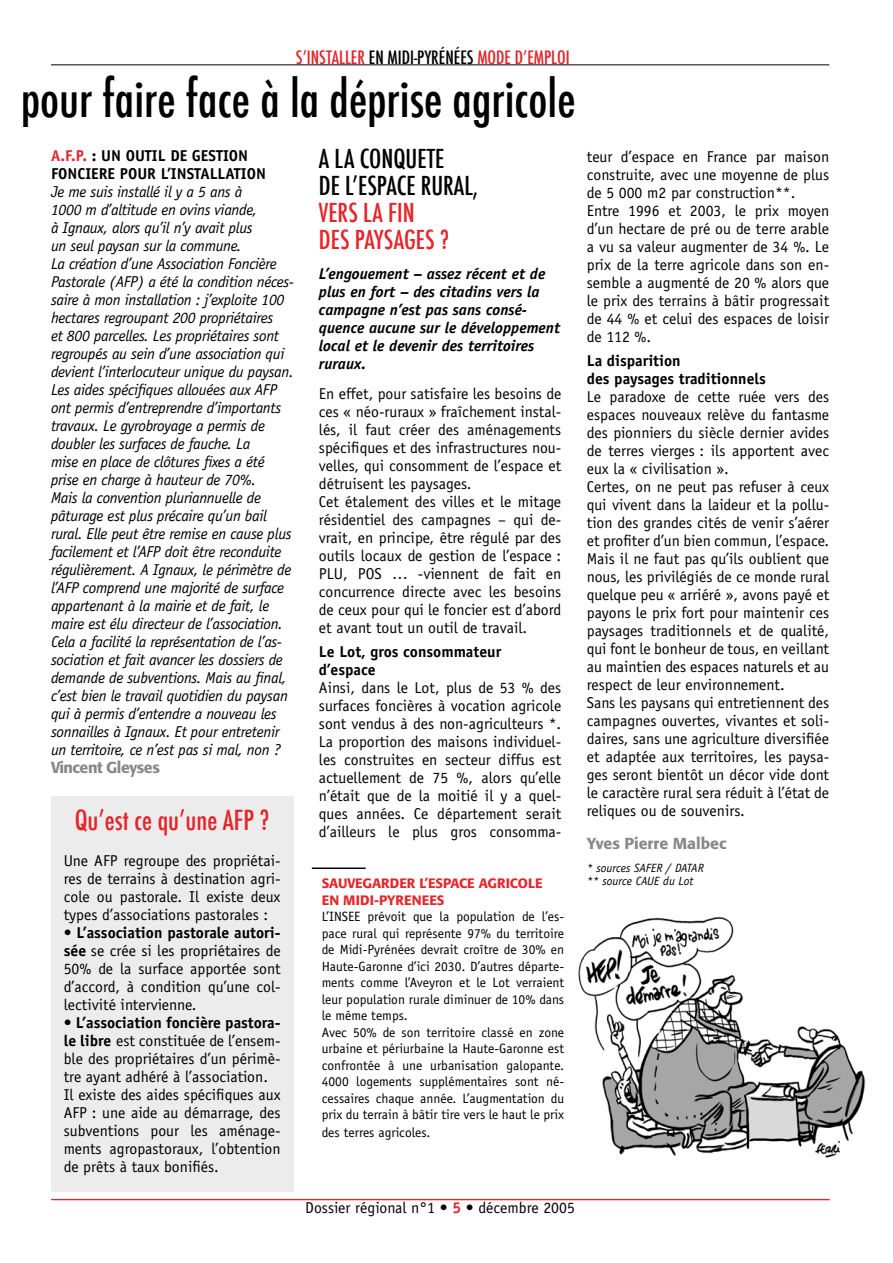
<style>
.page{position:relative;width:893px;height:1263px;background:#fff}
.page>*{position:absolute;margin:0;border:0;box-sizing:border-box;transform-origin:0 0}
.t1{font:500 condensed 49.35px "Futura";color:#000}
.t2{font:500 condensed 27px "Futura";color:#e4252a}
.t3{font:500 condensed 25.5px/27px "Futura";color:#000}
.t4{font:500 condensed 25.5px/27px "Futura";color:#e4252a}
.t5{font:500 condensed 18px "Futura";color:#e4252a}
.t6{font:15.75px/18px "Officina Sans";color:#000}
.t7{font:italic 15.75px/18px "Officina Sans";letter-spacing:-.02em;color:#000}
.t8{font:italic 700 15.75px/18px "Officina Sans";color:#000}
.t9{font:700 15.75px/18px "Officina Sans";color:#000}
.t10{font:500 15.75px "Formata";color:#878889}
.t11{font:500 15.75px "Formata";letter-spacing:-.03em;color:#878889}
.t12{font:13.5px/16.5px "Officina Sans";color:#000}
.t13{font:500 13.5px "Formata";color:#e4252a}
.t14{font:italic 12px "Officina Sans";color:#000}
.s1{color:#000}
.s2{color:#e4252a}
.s3{font-weight:700}
.s4{font-weight:700;color:#e4252a}
</style>
<div class="page">
<hr style="left:51px;top:1199px;width:778px;height:1px;background:#e4252a">
<hr style="left:52px;top:1199px;width:778px;height:1px;background:#e4252a">
<img style="left:578px;top:916px;width:288px;height:242px">
<hr style="left:51px;top:65px;width:778px;height:1px;background:#000">
<div style="left:51px;top:796px;width:242px;height:396px;background:#ececed"></div>
<hr style="left:312px;top:867px;width:54px;height:2px;background:#000">
<p class="t5" style="left:296px;top:46px;width:275px">S’INSTALLER <span class="s1">EN MIDI-PYRÉNÉES</span> MODE D’EMPLOI</p>
<h1 class="t1" style="left:21px;top:68px;width:556px">pour faire face à la déprise agricole</h1>
<p class="t9" style="left:51px;top:147px;width:214px"><span class="s2">A.F.P.</span> : un outil DE GESTION<br>FONCIERE pour l’installation</p>
<p class="t7" style="left:51px;top:183px;width:244px">Je me suis installé il y a 5 ans à<br>1000 m d’altitude en ovins viande,<br>à Ignaux, alors qu’il n’y avait plus<br>un seul paysan sur la commune.<br>La création d’une Association Foncière Pastorale (AFP) a été la condition néces&shy;saire à mon installation : j’exploite 100 hectares regroupant 200 propriétaires<br>et 800 parcelles. Les propriétaires sont regroupés au sein d’une association qui devient l’interlocuteur unique du paysan.<br>Les aides spécifiques allouées aux AFP ont permis d’entreprendre d’importants travaux. Le gyrobroyage a permis de doubler les surfaces de fauche. La<br>mise en place de clôtures fixes a été prise en charge à hauteur de 70%.<br>Mais la convention pluriannuelle de pâturage est plus précaire qu’un bail rural. Elle peut être remise en cause plus facilement et l’AFP doit être reconduite régulièrement. A Ignaux, le périmètre de l’AFP comprend une majorité de surface appartenant à la mairie et de fait, le maire est élu directeur de l’association.<br>Cela a facilité la représentation de l’as&shy;sociation et fait avancer les dossiers de demande de subventions. Mais au final, c’est bien le travail quotidien du paysan qui à permis d’entendre a nouveau les sonnailles à Ignaux. Et pour entretenir un territoire, ce n’est pas si mal, non ?</p>
<p class="t11" style="left:51px;top:758px;width:110px">Vincent Gleyses</p>
<h3 class="t3" style="left:319px;top:145px;width:161px">A LA CONQUETE<br>DE L’ESPACE RURAL,</h3>
<h3 class="t4" style="left:319px;top:199px;width:132px">VERS LA FIN<br>DES PAYSAGES ?</h3>
<p class="t6" style="left:587px;top:148px;width:244px">teur d’espace en France par maison construite, avec une moyenne de plus de 5 000 m2 par construction**.<br>Entre 1996 et 2003, le prix moyen d’un hectare de pré ou de terre arable a vu sa valeur augmenter de 34 %. Le prix de la terre agricole dans son en&shy;semble a augmenté de 20 % alors que le prix des terrains à bâtir progressait de 44 % et celui des espaces de loisir de 112 %.</p>
<p class="t9" style="left:587px;top:352px;width:181px">La disparition<br>des paysages traditionnels</p>
<p class="t6" style="left:587px;top:388px;width:244px">Le paradoxe de cette ruée vers des espaces nouveaux relève du fantasme des pionniers du siècle dernier avides de terres vierges : ils apportent avec eux la « civilisation ».<br>Certes, on ne peut pas refuser à ceux qui vivent dans la laideur et la pollu&shy;tion des grandes cités de venir s’aérer et profiter d’un bien commun, l’espace.<br>Mais il ne faut pas qu’ils oublient que nous, les privilégiés de ce monde rural quelque peu « arriéré », avons payé et payons le prix fort pour maintenir ces paysages traditionnels et de qualité, qui font le bonheur de tous, en veillant au maintien des espaces naturels et au respect de leur environnement.<br>Sans les paysans qui entretiennent des campagnes ouvertes, vivantes et soli&shy;daires, sans une agriculture diversifiée et adaptée aux territoires, les paysa&shy;ges seront bientôt un décor vide dont le caractère rural sera réduit à l’état de reliques ou de souvenirs.</p>
<p class="t10" style="left:587px;top:834px;width:141px">Yves Pierre Malbec</p>
<p class="t14" style="left:587px;top:861px;width:118px">* sources SAFER / DATAR</p>
<p class="t8" style="left:319px;top:265px;width:243px">L’engouement – assez récent et de plus en fort – des citadins vers la campagne n’est pas sans consé&shy;quence aucune sur le développement local et le devenir des territoires ruraux.</p>
<p class="t6" style="left:319px;top:385px;width:244px">En effet, pour satisfaire les besoins de ces « néo-ruraux » fraîchement instal&shy;lés, il faut créer des aménagements spécifiques et des infrastructures nou&shy;velles, qui consomment de l’espace et détruisent les paysages.<br>Cet étalement des villes et le mitage résidentiel des campagnes – qui de&shy;vrait, en principe, être régulé par des outils locaux de gestion de l’espace :<br>PLU, POS … -viennent de fait en concurrence directe avec les besoins de ceux pour qui le foncier est d’abord et avant tout un outil de travail.</p>
<p class="t9" style="left:319px;top:643px;width:184px">Le Lot, gros consommateur d’espace</p>
<p class="t6" style="left:319px;top:679px;width:244px;text-align:justify">Ainsi, dans le Lot, plus de 53 % des surfaces foncières à vocation agricole sont vendus à des non-agriculteurs *.<br>La proportion des maisons individuel&shy;les construites en secteur diffus est actuellement de 75 %, alors qu’elle n’était que de la moitié il y a quel&shy;ques années. Ce département serait d’ailleurs le plus gros consomma-</p>
<h2 class="t2" style="left:75px;top:803px;width:196px">Qu’est ce qu’une AFP ?</h2>
<p class="t6" style="left:64px;top:852px;width:218px;text-align:justify">Une AFP regroupe des propriétai&shy;res de terrains à destination agri&shy;cole ou pastorale. Il existe deux types d’associations pastorales :</p>
<p class="t6" style="left:64px;top:924px;width:218px;text-align:justify">• <span class="s3">L’association pastorale autori&shy;sée</span> se crée si les propriétaires de 50% de la surface apportée sont d’accord, à condition qu’une col&shy;lectivité intervienne.</p>
<p class="t6" style="left:64px;top:1014px;width:218px">• <span class="s3">L’association foncière pastora&shy;le libre</span> est constituée de l’ensem&shy;ble des propriétaires d’un périmè&shy;tre ayant adhéré à l’association.<br>Il existe des aides spécifiques aux AFP : une aide au démarrage, des subventions pour les aménage&shy;ments agropastoraux, l’obtention de prêts à taux bonifiés.</p>
<p class="t13" style="left:322px;top:875px;width:222px">SAUVEGARDER L’ESPACE AGRICOLE</p>
<p class="t14" style="left:587px;top:874px;width:108px">** source CAUE du Lot</p>
<p class="t13" style="left:322px;top:892px;width:124px">EN MIDI-PYRENEES</p>
<p class="t12" style="left:322px;top:908px;width:244px">L’INSEE prévoit que la population de l’es&shy;pace rural qui représente 97% du territoire de Midi-Pyrénées devrait croître de 30% en Haute-Garonne d’ici 2030. D’autres départe&shy;ments comme l’Aveyron et le Lot verraient leur population rurale diminuer de 10% dans le même temps.<br>Avec 50% de son territoire classé en zone urbaine et périurbaine la Haute-Garonne est confrontée à une urbanisation galopante.<br>4000 logements supplémentaires sont né&shy;cessaires chaque année. L’augmentation du prix du terrain à bâtir tire vers le haut le prix</p>
<p class="t12" style="left:322px;top:1124px;width:110px">des terres agricoles.</p>
<p class="t6" style="left:305px;top:1199px;width:271px">Dossier régional n°1 • <span class="s4">5</span> • décembre 2005</p>
</div>
